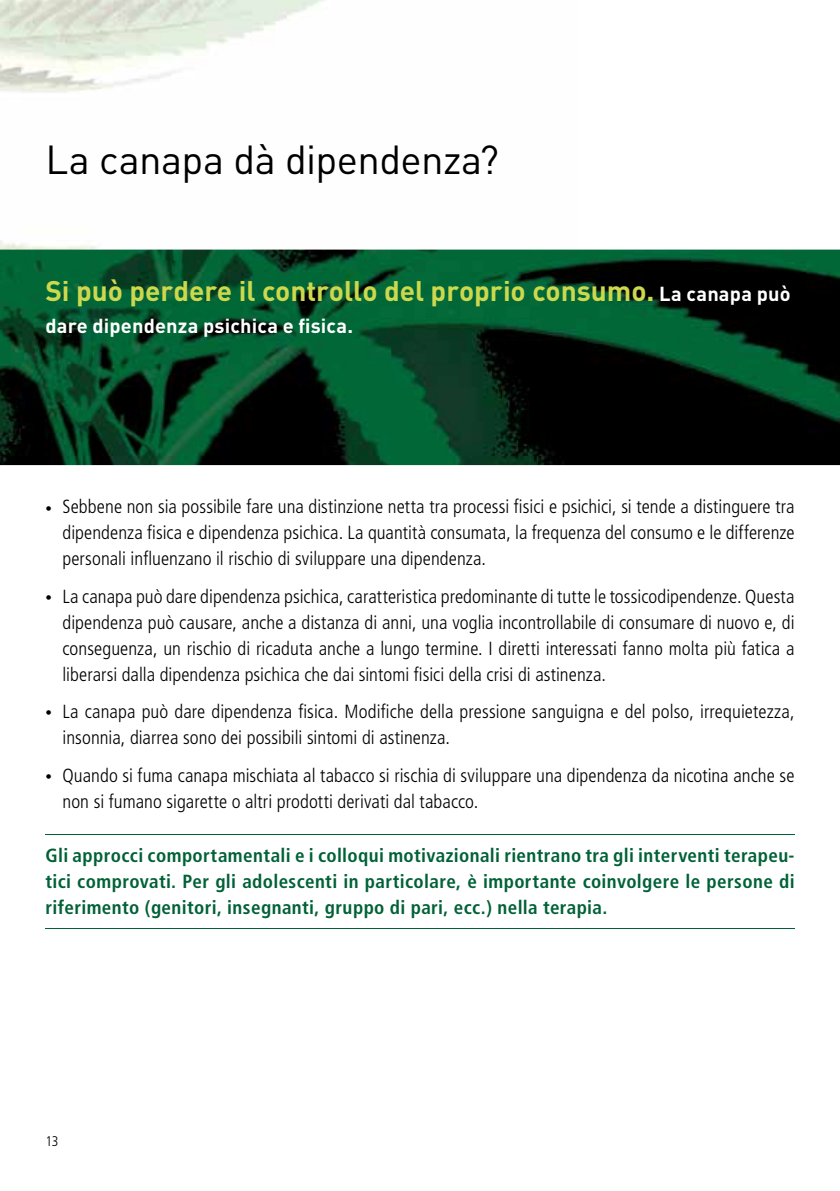
<style>
.page{position:relative;width:840px;height:1191px;background:#fff}
.page>*{position:absolute;margin:0;border:0;box-sizing:border-box;transform-origin:0 0}
.t1{font:40px "DIN";letter-spacing:-.015em;color:#000}
.t2{font:700 28px "DIN";color:#cdd84d}
.t3{font:700 20px "DIN";letter-spacing:.005em;color:#fff}
.t4{font:300 condensed 19px/26px "Frutiger";letter-spacing:.005em;color:#000;text-align:justify}
.t5{font:700 condensed 19px/26px "Frutiger";letter-spacing:.02em;color:#006137;text-align:justify}
.t6{font:300 condensed 14px "Frutiger";color:#000}
.s1{font-size:20px;color:#fff}
.s2{font-size:13px}
</style>
<div class="page">
<img style="left:0;top:0;width:324px;height:249px">
<img style="left:0;top:249px;width:839px;height:216px">
<hr style="left:45px;top:834px;width:749px;height:1px;background:#006137">
<hr style="left:45px;top:928px;width:749px;height:1px;background:#006137">
<h1 class="t1" style="left:45px;top:135px;width:455px">La canapa dà dipendenza?</h1>
<h2 class="t2" style="left:45px;top:273px;width:746px">Si può perdere il controllo del proprio consumo. <span class="s1">La canapa può</span></h2>
<p class="t3" style="left:45px;top:313px;width:309px">dare dipendenza psichica e fisica.</p>
<p class="t4" style="left:62px;top:494px;width:733px;text-indent:-17px"><span class="s2">•</span> Sebbene non sia possibile fare una distinzione netta tra processi fisici e psichici, si tende a distinguere tra dipendenza fisica e dipendenza psichica. La quantità consumata, la frequenza del consumo e le differenze personali influenzano il rischio di sviluppare una dipendenza.</p>
<p class="t4" style="left:62px;top:583px;width:733px;text-indent:-17px"><span class="s2">•</span> La canapa può dare dipendenza psichica, caratteristica predominante di tutte le tossicodipendenze. Questa dipendenza può causare, anche a distanza di anni, una voglia incontrollabile di consumare di nuovo e, di conseguenza, un rischio di ricaduta anche a lungo termine. I diretti interessati fanno molta più fatica a liberarsi dalla dipendenza psichica che dai sintomi fisici della crisi di astinenza.</p>
<p class="t4" style="left:62px;top:699px;width:733px;text-indent:-17px"><span class="s2">•</span> La canapa può dare dipendenza fisica. Modifiche della pressione sanguigna e del polso, irrequietezza, insonnia, diarrea sono dei possibili sintomi di astinenza.</p>
<p class="t4" style="left:62px;top:762px;width:733px;text-indent:-17px"><span class="s2">•</span> Quando si fuma canapa mischiata al tabacco si rischia di sviluppare una dipendenza da nicotina anche se non si fumano sigarette o altri prodotti derivati dal tabacco.</p>
<p class="t5" style="left:45px;top:842px;width:750px">Gli approcci comportamentali e i colloqui motivazionali rientrano tra gli interventi terapeu&shy;tici comprovati. Per gli adolescenti in particolare, è importante coinvolgere le persone di riferimento (genitori, insegnanti, gruppo di pari, ecc.) nella terapia.</p>
<p class="t6" style="left:45px;top:1132px;width:15px">13</p>
</div>
